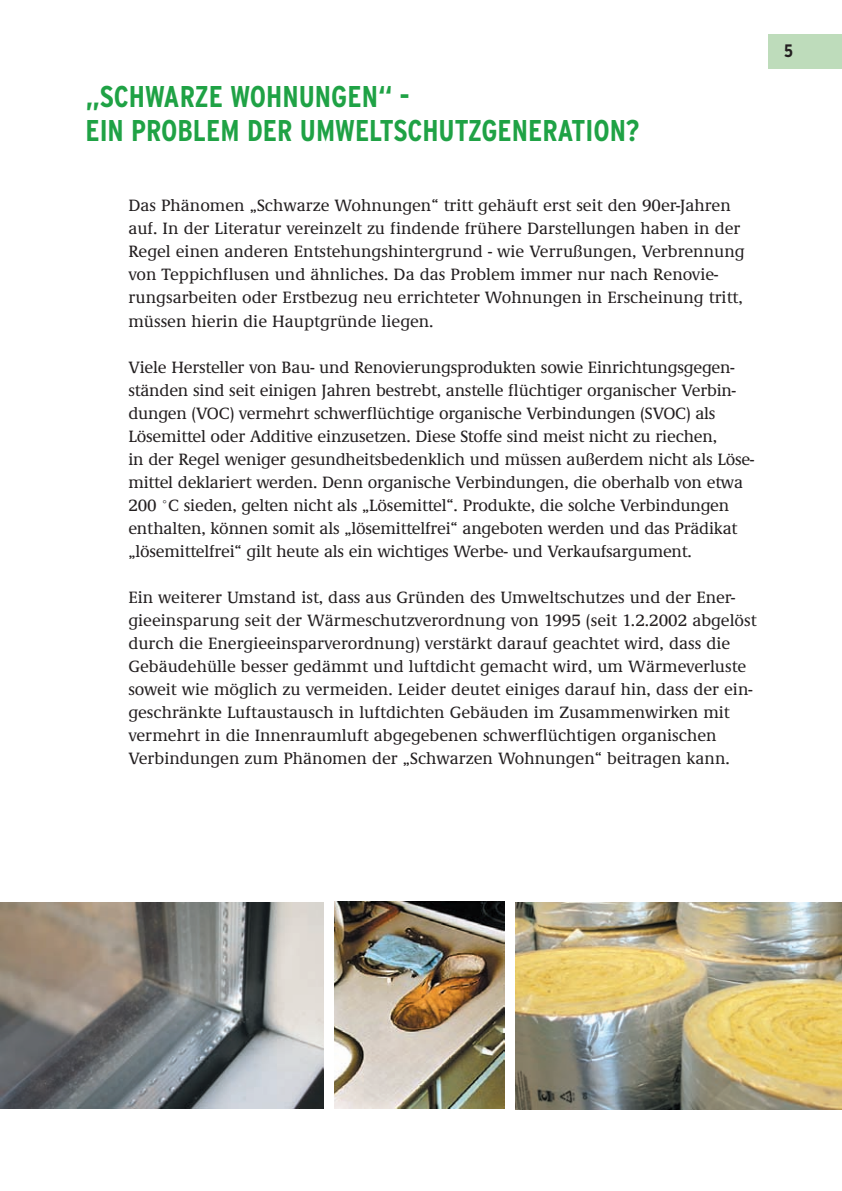
<style>
.page{position:relative;width:842px;height:1191px;background:#fff}
.page>*{position:absolute;margin:0;border:0;box-sizing:border-box;transform-origin:0 0}
.t1{font:700 condensed 30px/34px "Interstate";color:#1fa245}
.t2{font:700 condensed 18px "Interstate";color:#231f20}
.t3{font:500 17px/23px "Demos EF";color:#231f20}
</style>
<div class="page">
<div style="left:768px;top:34px;width:74px;height:34px;background:#bedcbb"></div>
<img style="left:334px;top:902px;width:171px;height:207px">
<img style="left:516px;top:902px;width:326px;height:207px">
<img style="left:0;top:902px;width:324px;height:206px">
<h1 class="t1" style="left:85px;top:80px;width:555px">„SCHWARZE WOHNUNGEN“ -<br>EIN PROBLEM DER UMWELTSCHUTZGENERATION?</h1>
<p class="t3" style="left:128px;top:194px;width:618px">Das Phänomen „Schwarze Wohnungen“ tritt gehäuft erst seit den 90er-Jahren auf. In der Literatur vereinzelt zu findende frühere Darstellungen haben in der Regel einen anderen Entstehungshintergrund - wie Verrußungen, Verbrennung von Teppichflusen und ähnliches. Da das Problem immer nur nach Renovie&shy;rungsarbeiten oder Erstbezug neu errichteter Wohnungen in Erscheinung tritt, müssen hierin die Hauptgründe liegen.</p>
<p class="t3" style="left:128px;top:355px;width:627px">Viele Hersteller von Bau- und Renovierungsprodukten sowie Einrichtungsgegen&shy;ständen sind seit einigen Jahren bestrebt, anstelle flüchtiger organischer Verbin&shy;dungen (VOC) vermehrt schwerflüchtige organische Verbindungen (SVOC) als Lösemittel oder Additive einzusetzen. Diese Stoffe sind meist nicht zu riechen,<br>in der Regel weniger gesundheitsbedenklich und müssen außerdem nicht als Löse&shy;mittel deklariert werden. Denn organische Verbindungen, die oberhalb von etwa 200 °C sieden, gelten nicht als „Lösemittel“. Produkte, die solche Verbindungen enthalten, können somit als „lösemittelfrei“ angeboten werden und das Prädikat „lösemittelfrei“ gilt heute als ein wichtiges Werbe- und Verkaufsargument.</p>
<p class="t3" style="left:128px;top:585px;width:630px">Ein weiterer Umstand ist, dass aus Gründen des Umweltschutzes und der Ener&shy;gieeinsparung seit der Wärmeschutzverordnung von 1995 (seit 1.2.2002 abgelöst durch die Energieeinsparverordnung) verstärkt darauf geachtet wird, dass die Gebäudehülle besser gedämmt und luftdicht gemacht wird, um Wärmeverluste soweit wie möglich zu vermeiden. Leider deutet einiges darauf hin, dass der ein&shy;geschränkte Luftaustausch in luftdichten Gebäuden im Zusammenwirken mit vermehrt in die Innenraumluft abgegebenen schwerflüchtigen organischen Verbindungen zum Phänomen der „Schwarzen Wohnungen“ beitragen kann.</p>
<p class="t2" style="left:784px;top:40px;width:10px">5</p>
</div>
